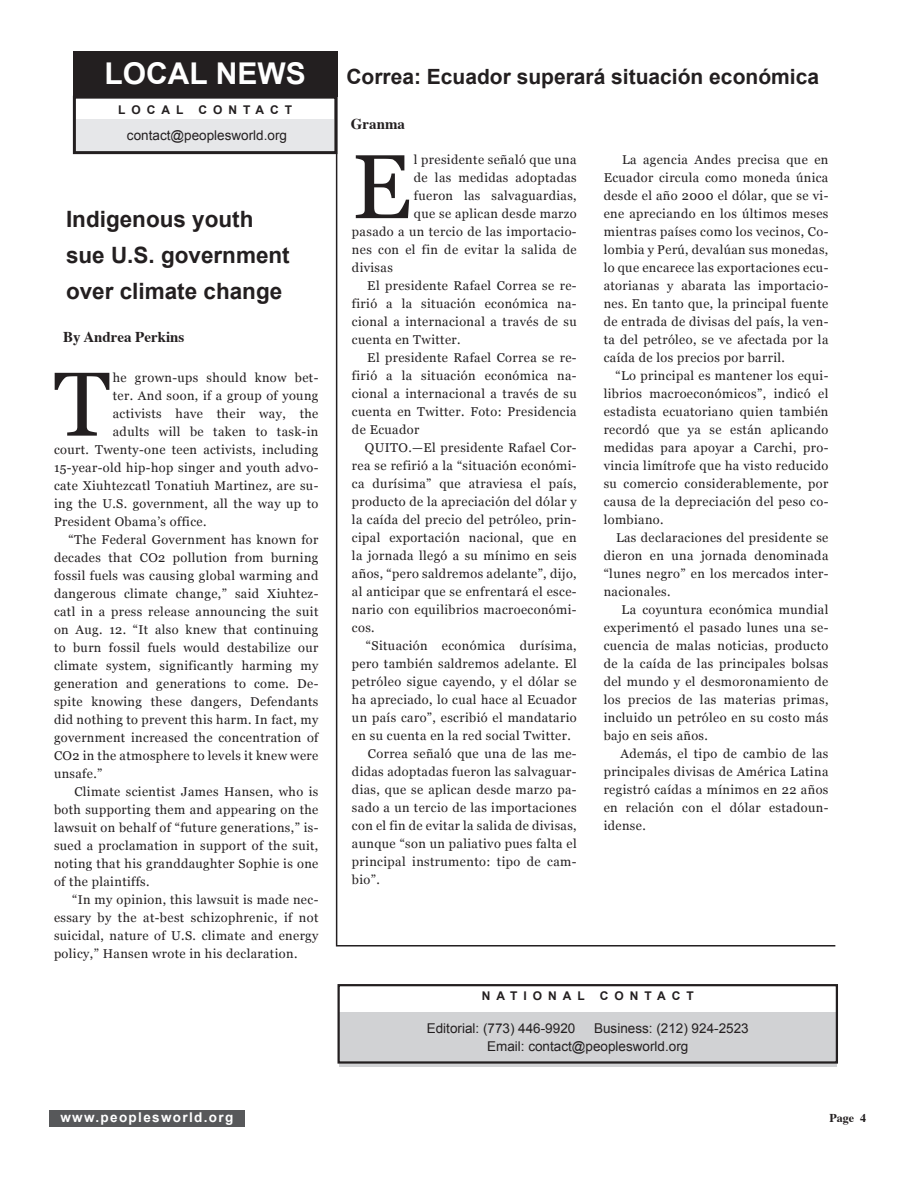
<style>
.page{position:relative;width:918px;height:1188px;background:#fff}
.page>*{position:absolute;margin:0;border:0;box-sizing:border-box;transform-origin:0 0}
.caps_paragraph{font:90.75px "Georgia";color:#231f20}
.t1{font:700 30px "Arial";color:#fff}
.title_arial-small{font:700 22.5px/36px "Arial";color:#231f20}
.title_arial-small-2{font:700 21px "Arial";color:#231f20}
.by_line{font:700 15px "Times";color:#231f20}
.t2{font:13.5px/18px "Arial";color:#231f20}
.t3{font:700 13.5px "Arial";letter-spacing:.1em;color:#fff}
.body-text{font:12.75px/18px "Georgia";letter-spacing:.03em;color:#231f20;text-align:justify}
.caps_paragraph-2{font:12.75px "Georgia";letter-spacing:.03em;color:#231f20}
.quote{font:700 12px "Arial";letter-spacing:.5em;color:#231f20}
.by_line-2{font:700 12px "Times";color:#231f20}
</style>
<div class="page">
<hr style="left:336px;top:81px;width:1px;height:864px;background:#231f20">
<hr style="left:336px;top:945px;width:499px;height:2px;background:#231f20">
<div style="left:73px;top:51px;width:264px;height:45px;background:#231f20"></div>
<div style="left:49px;top:1110px;width:196px;height:17px;background:#57585a"></div>
<div style="left:76px;top:119px;width:258px;height:34px;background:#e6e7e9"></div>
<div style="left:73px;top:96px;width:264px;height:58px;border:3px solid #231f20"></div>
<div style="left:339px;top:1012px;width:498px;height:54px;background:#d1d2d4"></div>
<div style="left:338px;top:984px;width:500px;height:80px;border:2px solid #231f20"></div>
<p class="t1" style="left:105px;top:53px;width:203px">LOCAL NEWS</p>
<p class="title_arial-small-2" style="left:346px;top:63px;width:474px">Correa: Ecuador superará situación económica</p>
<p class="quote" style="left:118px;top:102px;width:67px">LOCAL</p>
<p class="quote" style="left:198px;top:102px;width:95px">CONTACT</p>
<p class="t2" style="left:127px;top:126px;width:162px">contact@peoplesworld.org</p>
<p class="title_arial-small" style="left:66px;top:202px;width:189px">Indigenous youth</p>
<p class="title_arial-small" style="left:66px;top:238px;width:225px">sue U.S. government over climate change</p>
<p class="by_line" style="left:63px;top:322px;width:123px">By Andrea Perkins</p>
<p class="caps_paragraph" style="left:54px;top:349px;width:58px">T</p>
<p class="caps_paragraph-2" style="left:113px;top:370px;width:207px">he grown-ups should know bet-</p>
<p class="caps_paragraph-2" style="left:113px;top:388px;width:207px">ter. And soon, if a group of young</p>
<p class="caps_paragraph-2" style="left:113px;top:406px;width:207px">activists have their way, the</p>
<p class="caps_paragraph-2" style="left:113px;top:424px;width:207px">adults will be taken to task-in</p>
<p class="caps_paragraph-2" style="left:54px;top:442px;width:266px">court. Twenty-one teen activists, including</p>
<p class="caps_paragraph-2" style="left:54px;top:460px;width:266px">15-year-old hip-hop singer and youth advo-</p>
<p class="caps_paragraph-2" style="left:54px;top:478px;width:266px">cate Xiuhtezcatl Tonatiuh Martinez, are su-</p>
<p class="caps_paragraph-2" style="left:54px;top:496px;width:266px">ing the U.S. government, all the way up to</p>
<p class="caps_paragraph-2" style="left:54px;top:514px;width:154px">President Obama’s office.</p>
<p class="body-text" style="left:54px;top:531px;width:266px;text-indent:15px">“The Federal Government has known for decades that CO2 pollution from burning fossil fuels was causing global warming and dangerous climate change,” said Xiuhtez&shy;catl in a press release announcing the suit on Aug. 12. “It also knew that continuing to burn fossil fuels would destabilize our climate system, significantly harming my generation and generations to come. De&shy;spite knowing these dangers, Defendants did nothing to prevent this harm. In fact, my government increased the concentration of CO2 in the atmosphere to levels it knew were unsafe.”</p>
<p class="body-text" style="left:54px;top:783px;width:266px;text-indent:20px">Climate scientist James Hansen, who is both supporting them and appearing on the lawsuit on behalf of “future generations,” is&shy;sued a proclamation in support of the suit, noting that his granddaughter Sophie is one of the plaintiffs.</p>
<p class="body-text" style="left:54px;top:891px;width:266px;text-indent:18px">“In my opinion, this lawsuit is made nec&shy;essary by the at-best schizophrenic, if not suicidal, nature of U.S. climate and energy policy,” Hansen wrote in his declaration.</p>
<p class="t3" style="left:60px;top:1109px;width:174px">www.peoplesworld.org</p>
<p class="by_line" style="left:351px;top:109px;width:56px">Granma</p>
<p class="caps_paragraph" style="left:352px;top:132px;width:61px">E</p>
<p class="caps_paragraph-2" style="left:414px;top:152px;width:164px">l presidente señaló que una</p>
<p class="caps_paragraph-2" style="left:414px;top:170px;width:164px">de las medidas adoptadas</p>
<p class="caps_paragraph-2" style="left:414px;top:188px;width:164px">fueron las salvaguardias,</p>
<p class="caps_paragraph-2" style="left:414px;top:206px;width:164px">que se aplican desde marzo</p>
<p class="caps_paragraph-2" style="left:352px;top:224px;width:226px">pasado a un tercio de las importacio-</p>
<p class="caps_paragraph-2" style="left:352px;top:242px;width:226px">nes con el fin de evitar la salida de</p>
<p class="caps_paragraph-2" style="left:352px;top:260px;width:42px">divisas</p>
<p class="body-text" style="left:352px;top:277px;width:226px;text-indent:15px">El presidente Rafael Correa se re&shy;firió a la situación económica na&shy;cional a internacional a través de su cuenta en Twitter.</p>
<p class="body-text" style="left:352px;top:349px;width:226px;text-indent:15px">El presidente Rafael Correa se re&shy;firió a la situación económica na&shy;cional a internacional a través de su cuenta en Twitter. Foto: Presidencia de Ecuador</p>
<p class="body-text" style="left:352px;top:439px;width:226px;text-indent:13px">QUITO.—El presidente Rafael Cor&shy;rea se refirió a la “situación económi&shy;ca durísima” que atraviesa el país, producto de la apreciación del dólar y la caída del precio del petróleo, prin&shy;cipal exportación nacional, que en la jornada llegó a su mínimo en seis años, “pero saldremos adelante”, dijo, al anticipar que se enfrentará el esce&shy;nario con equilibrios macroeconómi&shy;cos.</p>
<p class="body-text" style="left:352px;top:637px;width:226px;text-indent:14px">“Situación económica durísima, pero también saldremos adelante. El petróleo sigue cayendo, y el dólar se ha apreciado, lo cual hace al Ecuador un país caro”, escribió el mandatario en su cuenta en la red social Twitter.</p>
<p class="body-text" style="left:352px;top:745px;width:226px;text-indent:16px">Correa señaló que una de las me&shy;didas adoptadas fueron las salvaguar&shy;dias, que se aplican desde marzo pa&shy;sado a un tercio de las importaciones con el fin de evitar la salida de divisas, aunque “son un paliativo pues falta el principal instrumento: tipo de cam&shy;bio”.</p>
<p class="body-text" style="left:604px;top:151px;width:226px;text-indent:18px">La agencia Andes precisa que en Ecuador circula como moneda única desde el año 2000 el dólar, que se vi&shy;ene apreciando en los últimos meses mientras países como los vecinos, Co&shy;lombia y Perú, devalúan sus monedas, lo que encarece las exportaciones ecu&shy;atorianas y abarata las importacio&shy;nes. En tanto que, la principal fuente de entrada de divisas del país, la ven&shy;ta del petróleo, se ve afectada por la caída de los precios por barril.</p>
<p class="body-text" style="left:604px;top:367px;width:226px;text-indent:12px">“Lo principal es mantener los equi&shy;librios macroeconómicos”, indicó el estadista ecuatoriano quien también recordó que ya se están aplicando medidas para apoyar a Carchi, pro&shy;vincia limítrofe que ha visto reducido su comercio considerablemente, por causa de la depreciación del peso co&shy;lombiano.</p>
<p class="body-text" style="left:604px;top:529px;width:226px;text-indent:12px">Las declaraciones del presidente se dieron en una jornada denominada “lunes negro” en los mercados inter&shy;nacionales.</p>
<p class="body-text" style="left:604px;top:601px;width:226px;text-indent:18px">La coyuntura económica mundial experimentó el pasado lunes una se&shy;cuencia de malas noticias, producto de la caída de las principales bolsas del mundo y el desmoronamiento de los precios de las materias primas, incluido un petróleo en su costo más bajo en seis años.</p>
<p class="body-text" style="left:604px;top:745px;width:226px;text-indent:17px">Además, el tipo de cambio de las principales divisas de América Latina registró caídas a mínimos en 22 años en relación con el dólar estadoun&shy;idense.</p>
<p class="quote" style="left:482px;top:988px;width:105px">NATIONAL</p>
<p class="quote" style="left:600px;top:988px;width:95px">CONTACT</p>
<p class="t2" style="left:427px;top:1019px;width:150px">Editorial: (773) 446-9920</p>
<p class="t2" style="left:487px;top:1019px;width:263px;text-indent:107px">Business: (212) 924-2523<br>Email: contact@peoplesworld.org</p>
<p class="by_line-2" style="left:829px;top:1106px;width:38px">Page 4</p>
</div>
